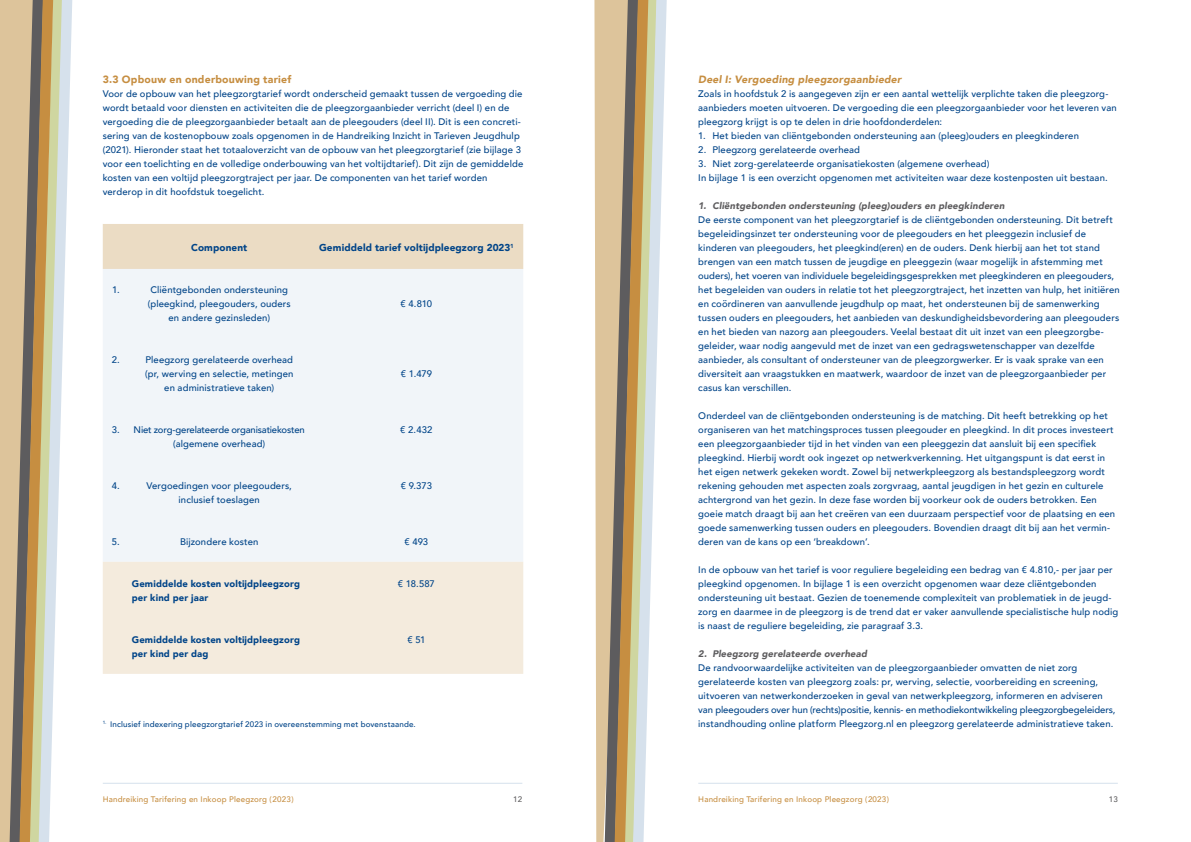
<style>
.page{position:relative;width:1191px;height:842px;background:#fff}
.page>*{position:absolute;margin:0;border:0;box-sizing:border-box;transform-origin:0 0}
.t1{font:italic 900 10.5px "Avenir";letter-spacing:.02em;color:#c68e41}
.t2{font:900 10.5px "Avenir";letter-spacing:.02em;color:#c68e41}
.t3{font:900 10px "Avenir";letter-spacing:.01em;color:#048}
.t4{font:500 9.5px/14px "Avenir";letter-spacing:.015em;color:#048}
.t5{font:900 9.5px/14px "Avenir";letter-spacing:.015em;color:#048}
.t6{font:italic 900 9.5px "Avenir";letter-spacing:.015em;color:#5d5c5e}
.t7{font:500 9.5px/14px "Avenir";letter-spacing:-.015em;color:#048}
.t8{font:500 8px "Avenir";letter-spacing:.02em;color:#c68e41}
.t9{font:500 8px "Avenir";letter-spacing:.02em;color:#048}
.t10{font:500 8px "Avenir";color:#5d5c5e}
</style>
<div class="page">
<hr style="left:698px;top:783px;width:419px;height:1px;background:#d6e1ec">
<hr style="left:103px;top:783px;width:419px;height:1px;background:#d6e1ec">
<svg style="left:594px;top:0;width:73px;height:842px"></svg>
<svg style="left:0;top:0;width:73px;height:842px"></svg>
<div style="left:103px;top:224px;width:420px;height:45px;background:#ebdcc4"></div>
<div style="left:103px;top:269px;width:420px;height:293px;background:#f1f5f9"></div>
<div style="left:103px;top:562px;width:420px;height:112px;background:#f4ebdd"></div>
<p class="t2" style="left:103px;top:70px;width:190px">3.3 Opbouw en onderbouwing tarief</p>
<p class="t4" style="left:103px;top:86px;width:422px">Voor de opbouw van het pleegzorgtarief wordt onderscheid gemaakt tussen de vergoeding die wordt betaald voor diensten en activiteiten die de pleegzorgaanbieder verricht (deel I) en de vergoeding die de pleegzorgaanbieder betaalt aan de pleegouders (deel II). Dit is een concreti&shy;sering van de kostenopbouw zoals opgenomen in de Handreiking Inzicht in Tarieven Jeugdhulp (2021). Hieronder staat het totaaloverzicht van de opbouw van het pleegzorgtarief (zie bijlage 3 voor een toelichting en de volledige onderbouwing van het voltijdtarief). Dit zijn de gemiddelde kosten van een voltijd pleegzorgtraject per jaar. De componenten van het tarief worden verderop in dit hoofdstuk toegelicht.</p>
<p class="t3" style="left:191px;top:239px;width:58px">Component</p>
<p class="t3" style="left:319px;top:239px;width:196px">Gemiddeld tarief voltijdpleegzorg 2023<sup>1</sup></p>
<p class="t4" style="left:112px;top:282px;width:9px">1.</p>
<p class="t4" style="left:148px;top:282px;width:145px;text-align:center">Cliëntgebonden ondersteuning (pleegkind, pleegouders, ouders en andere gezinsleden)</p>
<p class="t4" style="left:112px;top:352px;width:10px">2.</p>
<p class="t4" style="left:145px;top:352px;width:150px;text-align:center">Pleegzorg gerelateerde overhead (pr, werving en selectie, metingen en administratieve taken)</p>
<p class="t4" style="left:400px;top:296px;width:33px">€ 4.810</p>
<p class="t4" style="left:401px;top:366px;width:33px">€ 1.479</p>
<p class="t7" style="left:173px;top:422px;width:133px;text-indent:-61px">3. Niet zorg-gerelateerde organisatiekosten (algemene overhead)</p>
<p class="t4" style="left:400px;top:422px;width:34px">€ 2.432</p>
<p class="t4" style="left:112px;top:478px;width:10px">4.</p>
<p class="t4" style="left:146px;top:478px;width:147px;text-align:center">Vergoedingen voor pleegouders, inclusief toeslagen</p>
<p class="t4" style="left:401px;top:478px;width:33px">€ 9.373</p>
<p class="t4" style="left:112px;top:534px;width:9px">5.</p>
<p class="t4" style="left:180px;top:534px;width:80px">Bijzondere kosten</p>
<p class="t4" style="left:404px;top:534px;width:25px">€ 493</p>
<p class="t5" style="left:132px;top:576px;width:170px">Gemiddelde kosten voltijdpleegzorg per kind per jaar</p>
<p class="t4" style="left:398px;top:576px;width:38px">€ 18.587</p>
<p class="t5" style="left:132px;top:632px;width:170px">Gemiddelde kosten voltijdpleegzorg per kind per dag</p>
<p class="t4" style="left:407px;top:632px;width:20px">€ 51</p>
<p class="t9" style="left:103px;top:717px;width:314px"><sup>1.</sup> Inclusief indexering pleegzorgtarief 2023 in overeenstemming met bovenstaande.</p>
<p class="t1" style="left:698px;top:71px;width:205px">Deel I: Vergoeding pleegzorgaanbieder</p>
<p class="t4" style="left:698px;top:86px;width:420px">Zoals in hoofdstuk 2 is aangegeven zijn er een aantal wettelijk verplichte taken die pleegzorg&shy;aanbieders moeten uitvoeren. De vergoeding die een pleegzorgaanbieder voor het leveren van pleegzorg krijgt is op te delen in drie hoofdonderdelen:</p>
<p class="t4" style="left:698px;top:128px;width:382px">1. Het bieden van cliëntgebonden ondersteuning aan (pleeg)ouders en pleegkinderen</p>
<p class="t4" style="left:698px;top:142px;width:163px">2. Pleegzorg gerelateerde overhead</p>
<p class="t4" style="left:698px;top:156px;width:411px">3. Niet zorg-gerelateerde organisatiekosten (algemene overhead)<br>In bijlage 1 is een overzicht opgenomen met activiteiten waar deze kostenposten uit bestaan.</p>
<p class="t6" style="left:698px;top:198px;width:308px">1. Cliëntgebonden ondersteuning (pleeg)ouders en pleegkinderen</p>
<p class="t4" style="left:698px;top:212px;width:423px">De eerste component van het pleegzorgtarief is de cliëntgebonden ondersteuning. Dit betreft begeleidingsinzet ter ondersteuning voor de pleegouders en het pleeggezin inclusief de kinderen van pleegouders, het pleegkind(eren) en de ouders. Denk hierbij aan het tot stand brengen van een match tussen de jeugdige en pleeggezin (waar mogelijk in afstemming met ouders), het voeren van individuele begeleidingsgesprekken met pleegkinderen en pleegouders, het begeleiden van ouders in relatie tot het pleegzorgtraject, het inzetten van hulp, het initiëren en coördineren van aanvullende jeugdhulp op maat, het ondersteunen bij de samenwerking tussen ouders en pleegouders, het aanbieden van deskundigheidsbevordering aan pleegouders en het bieden van nazorg aan pleegouders. Veelal bestaat dit uit inzet van een pleegzorgbe&shy;geleider, waar nodig aangevuld met de inzet van een gedragswetenschapper van dezelfde aanbieder, als consultant of ondersteuner van de pleegzorgwerker. Er is vaak sprake van een diversiteit aan vraagstukken en maatwerk, waardoor de inzet van de pleegzorgaanbieder per casus kan verschillen.</p>
<p class="t4" style="left:698px;top:408px;width:418px">Onderdeel van de cliëntgebonden ondersteuning is de matching. Dit heeft betrekking op het organiseren van het matchingsproces tussen pleegouder en pleegkind. In dit proces investeert een pleegzorgaanbieder tijd in het vinden van een pleeggezin dat aansluit bij een specifiek pleegkind. Hierbij wordt ook ingezet op netwerkverkenning. Het uitgangspunt is dat eerst in het eigen netwerk gekeken wordt. Zowel bij netwerkpleegzorg als bestandspleegzorg wordt rekening gehouden met aspecten zoals zorgvraag, aantal jeugdigen in het gezin en culturele achtergrond van het gezin. In deze fase worden bij voorkeur ook de ouders betrokken. Een goeie match draagt bij aan het creëren van een duurzaam perspectief voor de plaatsing en een goede samenwerking tussen ouders en pleegouders. Bovendien draagt dit bij aan het vermin&shy;deren van de kans op een ‘breakdown’.</p>
<p class="t4" style="left:698px;top:562px;width:421px">In de opbouw van het tarief is voor reguliere begeleiding een bedrag van € 4.810,- per jaar per pleegkind opgenomen. In bijlage 1 is een overzicht opgenomen waar deze cliëntgebonden ondersteuning uit bestaat. Gezien de toenemende complexiteit van problematiek in de jeugd&shy;zorg en daarmee in de pleegzorg is de trend dat er vaker aanvullende specialistische hulp nodig is naast de reguliere begeleiding, zie paragraaf 3.3.</p>
<p class="t6" style="left:698px;top:646px;width:170px">2. Pleegzorg gerelateerde overhead</p>
<p class="t4" style="left:698px;top:660px;width:419px">De randvoorwaardelijke activiteiten van de pleegzorgaanbieder omvatten de niet zorg gerelateerde kosten van pleegzorg zoals: pr, werving, selectie, voorbereiding en screening, uitvoeren van netwerkonderzoeken in geval van netwerkpleegzorg, informeren en adviseren van pleegouders over hun (rechts)positie, kennis- en methodiekontwikkeling pleegzorgbegeleiders, instandhouding online platform Pleegzorg.nl en pleegzorg gerelateerde administratieve taken.</p>
<p class="t8" style="left:103px;top:792px;width:192px">Handreiking Tarifering en Inkoop Pleegzorg (2023)</p>
<p class="t10" style="left:513px;top:792px;width:11px">12</p>
<p class="t8" style="left:698px;top:792px;width:192px">Handreiking Tarifering en Inkoop Pleegzorg (2023)</p>
<p class="t10" style="left:1108px;top:792px;width:11px">13</p>
</div>
